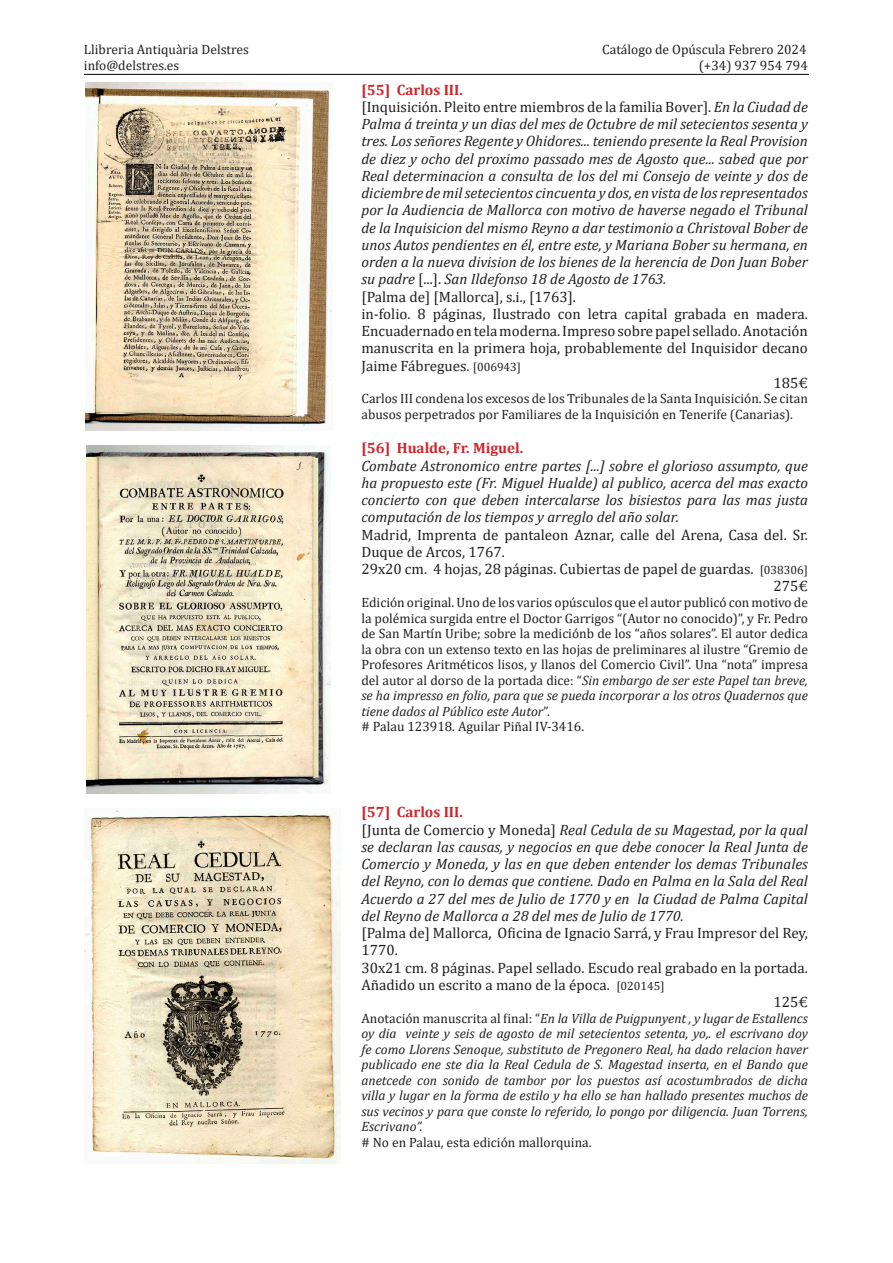
<style>
.page{position:relative;width:893px;height:1263px;background:#fff}
.page>*{position:absolute;margin:0;border:0;box-sizing:border-box;transform-origin:0 0}
.t1{font:italic 15px/17.2px "Cambria";color:#231f20;text-align:justify}
.t2{font:15px/17.2px "Cambria";color:#231f20}
.t3{font:700 15px "Cambria";color:#d1232a}
.t4{font:13.5px/15.6px "Cambria";color:#231f20}
.t5{font:italic 13.5px/15.6px "Cambria";color:#231f20;text-align:justify}
.s1{font-style:normal}
.s2{font-size:12px}
.s3{font-style:italic}
</style>
<div class="page">
<hr style="left:84px;top:74px;width:725px;height:1px;background:#231f20">
<img style="left:85px;top:83px;width:247px;height:348px">
<img style="left:87px;top:446px;width:244px;height:348px">
<img style="left:84px;top:810px;width:257px;height:353px">
<p class="t4" style="left:84px;top:41px;width:166px">Llibreria Antiquària Delstres</p>
<p class="t4" style="left:602px;top:41px;width:206px">Catálogo de Opúscula Febrero 2024</p>
<p class="t4" style="left:84px;top:58px;width:97px">info@delstres.es</p>
<p class="t4" style="left:699px;top:58px;width:110px">(+34) 937 954 794</p>
<p class="t3" style="left:361px;top:79px;width:103px">[55] Carlos III.</p>
<p class="t1" style="left:361px;top:97px;width:448px"><span class="s1">[Inquisición. Pleito entre miembros de la familia Bover].</span> En la Ciudad de Palma á treinta y un dias del mes de Octubre de mil setecientos sesenta y tres. Los señores Regente y Ohidores... teniendo presente la Real Provision de diez y ocho del proximo passado mes de Agosto que... sabed que por Real determinacion a consulta de los del mi Consejo de veinte y dos de diciembre de mil setecientos cincuenta y dos, en vista de los representados por la Audiencia de Mallorca con motivo de haverse negado el Tribunal de la Inquisicion del mismo Reyno a dar testimonio a Christoval Bober de unos Autos pendientes en él, entre este, y Mariana Bober su hermana, en orden a la nueva division de los bienes de la herencia de Don Juan Bober su padre <span class="s1">[...].</span> San Ildefonso 18 de Agosto de 1763.</p>
<p class="t2" style="left:361px;top:288px;width:216px">[Palma de] [Mallorca], s.i., [1763].</p>
<p class="t2" style="left:361px;top:305px;width:448px;text-align:justify">in-folio. 8 páginas, Ilustrado con letra capital grabada en madera.<br>Encuadernado en tela moderna. Impreso sobre papel sellado. Anotación manuscrita en la primera hoja, probablemente del Inquisidor decano Jaime Fábregues. <span class="s2">[006943]</span></p>
<p class="t2" style="left:774px;top:374px;width:36px">185€</p>
<p class="t4" style="left:361px;top:391px;width:448px">Carlos III condena los excesos de los Tribunales de la Santa Inquisición. Se citan abusos perpetrados por Familiares de la Inquisición en Tenerife (Canarias).</p>
<p class="t3" style="left:361px;top:438px;width:163px">[56] Hualde, Fr. Miguel.</p>
<p class="t1" style="left:361px;top:456px;width:448px">Combate Astronomico entre partes [...] sobre el glorioso assumpto, que ha propuesto este (Fr. Miguel Hualde) al publico, acerca del mas exacto concierto con que deben intercalarse los bisiestos para las mas justa computación de los tiempos y arreglo del año solar.</p>
<p class="t2" style="left:361px;top:526px;width:448px">Madrid, Imprenta de pantaleon Aznar, calle del Arena, Casa del. Sr.<br>Duque de Arcos, 1767.</p>
<p class="t2" style="left:361px;top:560px;width:448px">29x20 cm. 4 hojas, 28 páginas. Cubiertas de papel de guardas. <span class="s2">[038306]</span></p>
<p class="t2" style="left:774px;top:578px;width:36px">275€</p>
<p class="t4" style="left:361px;top:594px;width:448px;text-align:justify">Edición original. Uno de los varios opúsculos que el autor publicó con motivo de la polémica surgida entre el Doctor Garrigos “(Autor no conocido)”, y Fr. Pedro de San Martín Uribe; sobre la mediciónb de los “años solares”. El autor dedica la obra con un extenso texto en las hojas de preliminares al ilustre “Gremio de Profesores Aritméticos lisos, y llanos del Comercio Civil”. Una “nota” impresa del autor al dorso de la portada dice: “<span class="s3">Sin embargo de ser este Papel tan breve, se ha impresso en folio, para que se pueda incorporar a los otros Quadernos que tiene dados al Público este Autor</span>”.</p>
<p class="t4" style="left:361px;top:719px;width:224px"># Palau 123918. Aguilar Piñal IV-3416.</p>
<p class="t3" style="left:361px;top:802px;width:103px">[57] Carlos III.</p>
<p class="t1" style="left:361px;top:820px;width:448px"><span class="s1">[Junta de Comercio y Moneda]</span> Real Cedula de su Magestad, por la qual se declaran las causas, y negocios en que debe conocer la Real Junta de Comercio y Moneda, y las en que deben entender los demas Tribunales del Reyno, con lo demas que contiene. Dado en Palma en la Sala del Real Acuerdo a 27 del mes de Julio de 1770 y en la Ciudad de Palma Capital del Reyno de Mallorca a 28 del mes de Julio de 1770.</p>
<p class="t2" style="left:361px;top:924px;width:448px">[Palma de] Mallorca, Oficina de Ignacio Sarrá, y Frau Impresor del Rey,<br>1770.</p>
<p class="t2" style="left:361px;top:959px;width:448px">30x21 cm. 8 páginas. Papel sellado. Escudo real grabado en la portada.<br>Añadido un escrito a mano de la época. <span class="s2">[020145]</span></p>
<p class="t2" style="left:774px;top:993px;width:36px">125€</p>
<p class="t5" style="left:361px;top:1010px;width:448px"><span class="s1">Anotación manuscrita al final: “</span>En la Villa de Puigpunyent , y lugar de Estallencs oy dia veinte y seis de agosto de mil setecientos setenta, yo,. el escrivano doy fe como Llorens Senoque, substituto de Pregonero Real, ha dado relacion haver publicado ene ste dia la Real Cedula de S. Magestad inserta, en el Bando que anetcede con sonido de tambor por los puestos así acostumbrados de dicha villa y lugar en la forma de estilo y ha ello se han hallado presentes muchos de sus vecinos y para que conste lo referido, lo pongo por diligencia. Juan Torrens, Escrivano”.</p>
<p class="t4" style="left:361px;top:1134px;width:232px"># No en Palau, esta edición mallorquina.</p>
</div>
